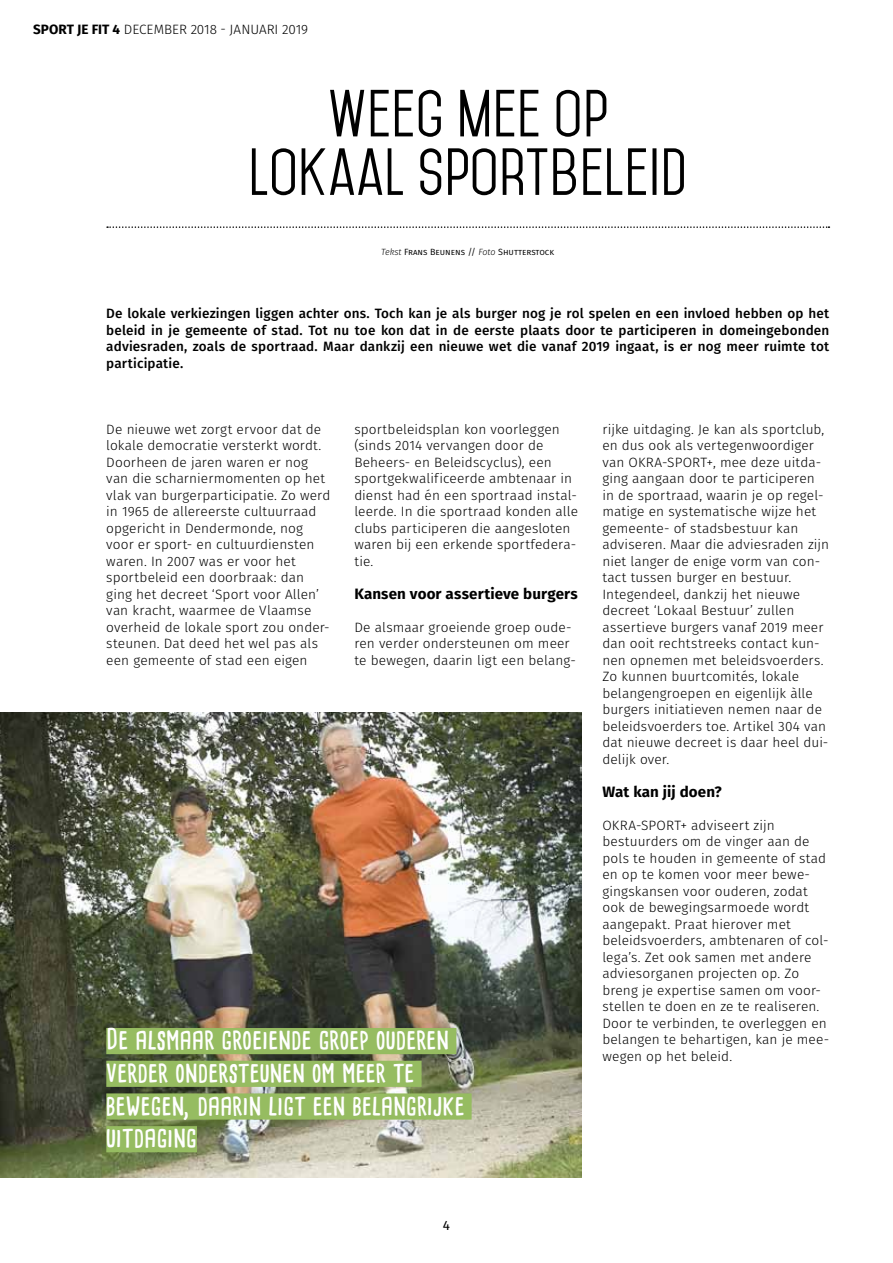
<style>
.page{position:relative;width:893px;height:1263px;background:#fff}
.page>*{position:absolute;margin:0;border:0;box-sizing:border-box;transform-origin:0 0}
.t1{font:57px/58.5px "Mohave";letter-spacing:.02em;color:#000;text-align:center}
.t2{font:700 27.75px/32.7px "Cardenio Modern";color:#fff}
.t3{font:700 15px "Fira Sans";letter-spacing:.01em;color:#000}
.t4{font:300 13.5px/16.5px "Fira Sans";letter-spacing:.005em;color:#000}
.t5{font:500 13.5px/16.5px "Fira Sans";letter-spacing:.01em;color:#000;text-align:justify}
.t6{font:13.5px "Fira Sans";color:#000}
.t7{font:9px "Fira Sans";color:#000}
.s1{font-weight:700}
.s2{font-weight:300;font-style:italic}
</style>
<div class="page">
<svg style="left:107px;top:226px;width:722px;height:2px"></svg>
<img style="left:0;top:712px;width:581px;height:466px">
<div style="left:106px;top:1028px;width:350px;height:26px;background:#96bc61"></div>
<div style="left:106px;top:1061px;width:316px;height:26px;background:#96bc61"></div>
<div style="left:106px;top:1093px;width:366px;height:26px;background:#96bc61"></div>
<div style="left:106px;top:1126px;width:91px;height:26px;background:#96bc61"></div>
<p class="t4" style="left:33px;top:21px;width:276px"><span class="s1">SPORT JE FIT 4</span> december 2018 - januari 2019</p>
<h1 class="t1" style="left:249px;top:85px;width:439px">WEEG MEE OP<br>LOKAAL SPORTBELEID</h1>
<p class="t7" style="left:381px;top:245px;width:174px"><span class="s2">Tekst</span> Frans Beunens // <span class="s2">Foto</span> Shutterstock</p>
<p class="t5" style="left:106px;top:304px;width:724px">De lokale verkiezingen liggen achter ons. Toch kan je als burger nog je rol spelen en een invloed hebben op het beleid in je gemeente of stad. Tot nu toe kon dat in de eerste plaats door te participeren in domeingebonden adviesraden, zoals de sportraad. Maar dankzij een nieuwe wet die vanaf 2019 ingaat, is er nog meer ruimte tot participatie.</p>
<p class="t4" style="left:106px;top:420px;width:226px">De nieuwe wet zorgt ervoor dat de lokale democratie versterkt wordt.<br>Doorheen de jaren waren er nog van die scharniermomenten op het vlak van burgerparticipatie. Zo werd in 1965 de allereerste cultuurraad opgericht in Dendermonde, nog voor er sport- en cultuurdiensten waren. In 2007 was er voor het sportbeleid een doorbraak: dan ging het decreet ‘Sport voor Allen’ van kracht, waarmee de Vlaamse overheid de lokale sport zou onder&shy;steunen. Dat deed het wel pas als een gemeente of stad een eigen</p>
<p class="t4" style="left:354px;top:420px;width:225px">sportbeleidsplan kon voorleggen (sinds 2014 vervangen door de<br>Beheers- en Beleidscyclus), een sportgekwalificeerde ambtenaar in dienst had én een sportraad instal&shy;leerde. In die sportraad konden alle clubs participeren die aangesloten waren bij een erkende sportfedera&shy;tie.</p>
<p class="t3" style="left:354px;top:581px;width:225px">Kansen voor assertieve burgers</p>
<p class="t4" style="left:354px;top:618px;width:223px">De alsmaar groeiende groep oude&shy;ren verder ondersteunen om meer te bewegen, daarin ligt een belang-</p>
<h2 class="t2" style="left:106px;top:1023px;width:360px">De alsmaar groeiende groep ouderen verder ondersteunen om meer te bewegen, daarin ligt een belangrijke uitdaging</h2>
<p class="t4" style="left:602px;top:420px;width:228px">rijke uitdaging. Je kan als sportclub, en dus ook als vertegenwoordiger van OKRA-SPORT+, mee deze uitda&shy;ging aangaan door te participeren in de sportraad, waarin je op regel&shy;matige en systematische wijze het gemeente- of stadsbestuur kan adviseren. Maar die adviesraden zijn niet langer de enige vorm van con&shy;tact tussen burger en bestuur.<br>Integendeel, dankzij het nieuwe decreet ‘Lokaal Bestuur’ zullen assertieve burgers vanaf 2019 meer dan ooit rechtstreeks contact kun&shy;nen opnemen met beleidsvoerders.<br>Zo kunnen buurtcomités, lokale belangengroepen en eigenlijk àlle burgers initiatieven nemen naar de beleidsvoerders toe. Artikel 304 van dat nieuwe decreet is daar heel dui&shy;delijk over.</p>
<p class="t3" style="left:602px;top:779px;width:121px">Wat kan jij doen?</p>
<p class="t4" style="left:602px;top:816px;width:228px">OKRA-SPORT+ adviseert zijn bestuurders om de vinger aan de pols te houden in gemeente of stad en op te komen voor meer bewe&shy;gingskansen voor ouderen, zodat ook de bewegingsarmoede wordt aangepakt. Praat hierover met beleidsvoerders, ambtenaren of col&shy;lega’s. Zet ook samen met andere adviesorganen projecten op. Zo breng je expertise samen om voor&shy;stellen te doen en ze te realiseren.<br>Door te verbinden, te overleggen en belangen te behartigen, kan je mee&shy;wegen op het beleid.</p>
<p class="t6" style="left:443px;top:1215px;width:9px">4</p>
</div>
